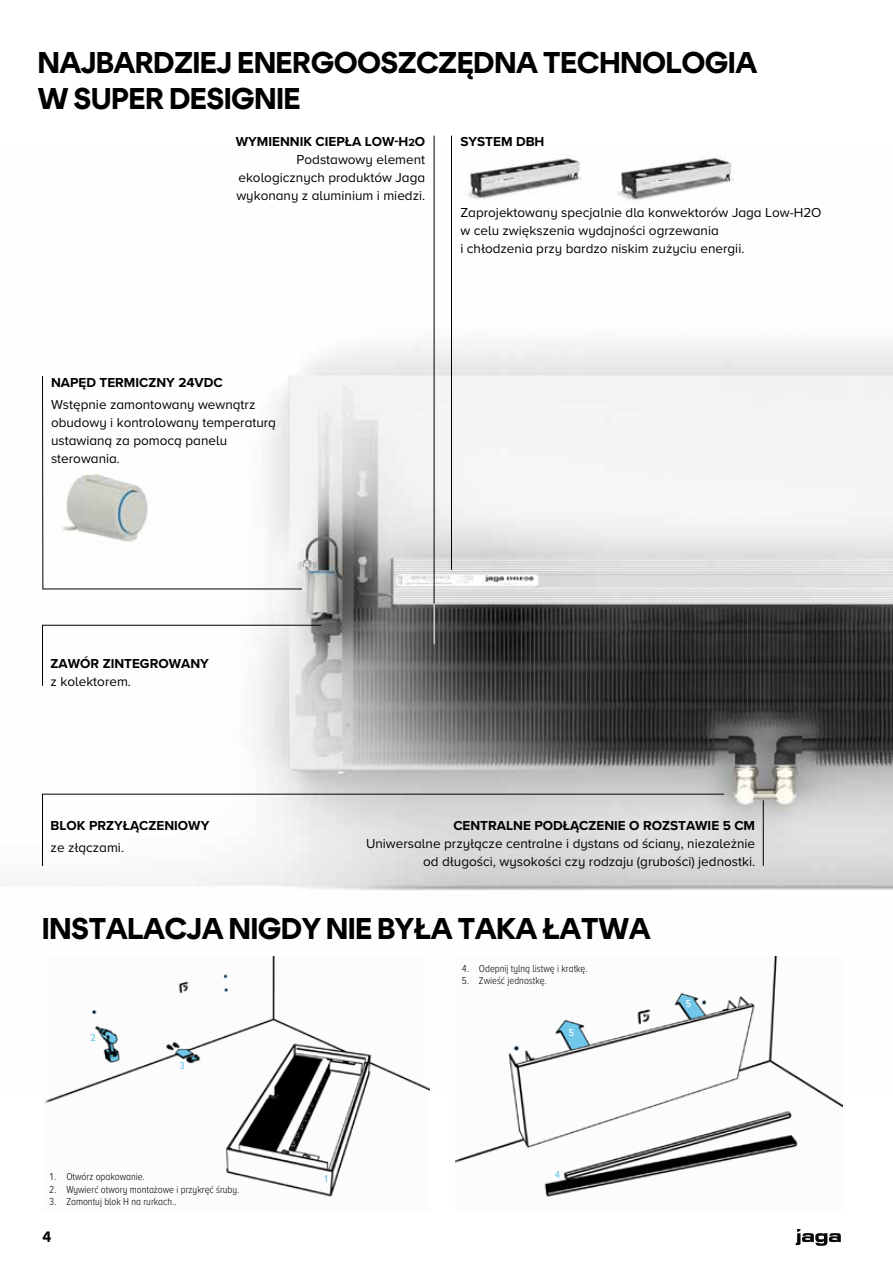
<style>
.page{position:relative;width:893px;height:1263px;background:#fff}
.page>*{position:absolute;margin:0;border:0;box-sizing:border-box;transform-origin:0 0}
.t1{font:700 30px/36px "Rund Display";color:#000}
.t2{font:700 15px "Rund Display";color:#000}
.t3{font:13.5px/18px "Proxima Nova";color:#000;text-align:right}
.t4{font:700 13.5px "Proxima Nova";color:#000}
.t5{font:300 10.5px "Proxima Nova Cond";color:#000}
.t6{font:500 10.5px "Proxima Nova Cond";color:#72caeb}
.t7{font:500 10.5px "Proxima Nova Cond";color:#fff}
.s1{font-weight:700}
.s2{font-weight:700;font-size:10.8px}
</style>
<div class="page">
<svg style="left:796px;top:1229px;width:45px;height:17px"></svg>
<img style="left:0;top:146px;width:893px;height:811px">
<svg style="left:42px;top:624px;width:280px;height:62px"></svg>
<svg style="left:42px;top:793px;width:683px;height:74px"></svg>
<hr style="left:763px;top:800px;width:1px;height:66px;background:#000">
<img style="left:452px;top:155px;width:304px;height:51px">
<hr style="left:451px;top:136px;width:1px;height:434px;background:#000">
<hr style="left:434px;top:136px;width:1px;height:468px;background:#000">
<svg style="left:42px;top:375px;width:261px;height:215px"></svg>
<hr style="left:434px;top:604px;width:1px;height:40px;background:#fff">
<img style="left:44px;top:957px;width:386px;height:240px">
<img style="left:455px;top:957px;width:387px;height:240px">
<h1 class="t1" style="left:38px;top:44px;width:721px">NAJBARDZIEJ ENERGOOSZCZĘDNA TECHNOLOGIA<br>W SUPER DESIGNIE</h1>
<p class="t3" style="left:236px;top:132px;width:191px"><span class="s1">WYMIENNIK CIEPŁA LOW-H</span><span class="s2">2</span><span class="s1">O<br></span>Podstawowy element ekologicznych produktów Jaga wykonany z aluminium i miedzi.</p>
<p class="t4" style="left:460px;top:132px;width:86px">SYSTEM DBH</p>
<p class="t3" style="left:460px;top:203px;width:363px;text-align:left">Zaprojektowany specjalnie dla konwektorów Jaga Low-H2O w celu zwiększenia wydajności ogrzewania<br>i chłodzenia przy bardzo niskim zużyciu energii.</p>
<p class="t4" style="left:51px;top:372px;width:173px">NAPĘD TERMICZNY 24VDC</p>
<p class="t3" style="left:51px;top:395px;width:227px;text-align:left">Wstępnie zamontowany wewnątrz obudowy i kontrolowany temperaturą ustawianą za pomocą panelu sterowania.</p>
<p class="t4" style="left:51px;top:653px;width:160px">ZAWÓR ZINTEGROWANY</p>
<p class="t3" style="left:51px;top:672px;width:82px">z kolektorem.</p>
<p class="t4" style="left:51px;top:815px;width:160px">BLOK PRZYŁĄCZENIOWY</p>
<p class="t3" style="left:51px;top:838px;width:75px">ze złączami.</p>
<p class="t4" style="left:453px;top:815px;width:303px">CENTRALNE PODŁĄCZENIE O ROZSTAWIE 5 CM</p>
<p class="t3" style="left:366px;top:834px;width:391px">Uniwersalne przyłącze centralne i dystans od ściany, niezależnie od długości, wysokości czy rodzaju (grubości) jednostki.</p>
<h1 class="t1" style="left:42px;top:910px;width:610px">INSTALACJA NIGDY NIE BYŁA TAKA ŁATWA</h1>
<p class="t6" style="left:91px;top:1029px;width:7px">2</p>
<p class="t6" style="left:180px;top:1058px;width:7px">3</p>
<p class="t5" style="left:49px;top:1169px;width:97px">1. Otwórz opakowanie.</p>
<p class="t5" style="left:49px;top:1181px;width:192px">2. Wywierć otwory montażowe i przykręć śruby.</p>
<p class="t5" style="left:49px;top:1194px;width:129px">3. Zamontuj blok H na rurkach..</p>
<p class="t2" style="left:43px;top:1228px;width:10px">4</p>
<p class="t6" style="left:324px;top:1170px;width:7px">1</p>
<p class="t5" style="left:462px;top:961px;width:127px">4. Odepnij tylną listwę i kratkę.</p>
<p class="t5" style="left:462px;top:973px;width:86px">5. Zwieść jednostkę.</p>
<p class="t7" style="left:569px;top:1025px;width:7px">5</p>
<p class="t6" style="left:555px;top:1166px;width:7px">4</p>
<p class="t7" style="left:686px;top:996px;width:7px">5</p>
</div>
